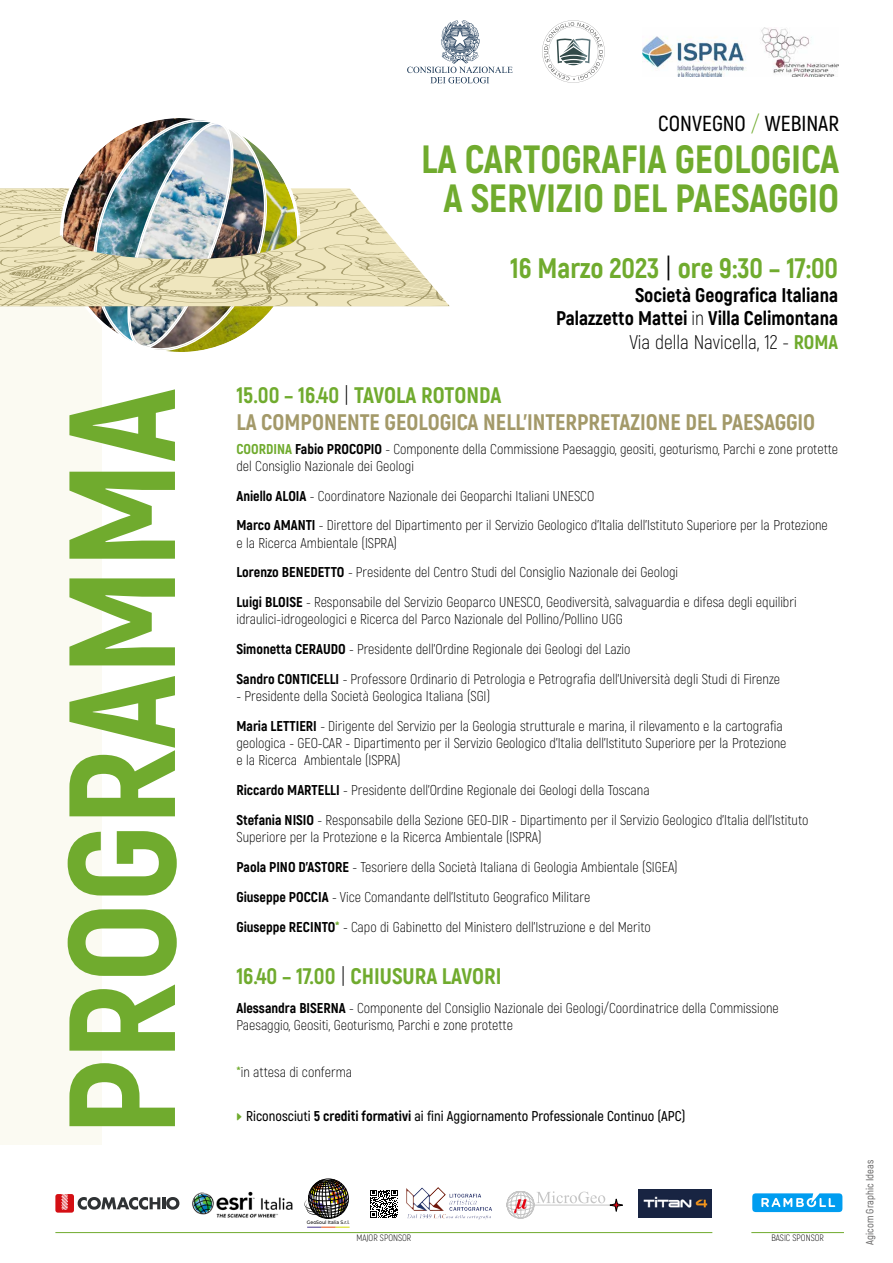
<style>
.page{position:relative;width:893px;height:1263px;background:#fff}
.page>*{position:absolute;margin:0;border:0;box-sizing:border-box;transform-origin:0 0}
.t1{font:800 150.75px "Akrobat";color:#70ab2e}
.t2{font:800 39.3px/38.7px "Akrobat";color:#70ab2e;text-align:center}
.t3{font:800 28.2px "Akrobat";color:#70ab2e}
.t4{font:800 22.5px/27px "Akrobat";color:#a39969}
.t5{font:800 22.5px "Akrobat";color:#70ab2e}
.t6{font:600 21.75px "Akrobat";color:#000}
.t7{font:800 19.8px/23.7px "Akrobat";color:#000;text-align:right}
.t8{font:300 14.25px/29.8px "Akrobat";color:#000}
.t9{font:600 14.25px "Akrobat";color:#000}
.t10{font:600 10.5px "Akrobat";color:#706f6f}
.t11{font:300 9.3px "Akrobat";color:#000}
.t12{font:500 4.95px "Montserrat";color:#000;scale:.94 1}
.s1{font-weight:300;color:#70ab2e}
.s2{font-weight:400;color:#000}
.s3{font-weight:300}
.s4{color:#70ab2e}
.s5{font-weight:300;color:#000}
.s6{font-weight:800;color:#70ab2e}
.s7{font-weight:800}
.s8{font-weight:700;color:#70ab2e}
</style>
<div class="page">
<div style="left:0;top:304px;width:102px;height:841px;background:#fbfaf2"></div>
<img style="left:192px;top:1191px;width:101px;height:27px">
<svg style="left:507px;top:1191px;width:116px;height:27px"></svg>
<hr style="left:55px;top:1232px;width:657px;height:1px;background:#70ab2e">
<svg style="left:55px;top:1194px;width:124px;height:18px"></svg>
<svg style="left:307px;top:1227px;width:43px;height:1px"></svg>
<svg style="left:304px;top:1179px;width:45px;height:40px"></svg>
<img style="left:638px;top:1189px;width:74px;height:28px">
<hr style="left:751px;top:1232px;width:93px;height:1px;background:#70ab2e">
<svg style="left:752px;top:1193px;width:90px;height:19px;background:#34b0f2"></svg>
<img style="left:406px;top:1187px;width:40px;height:24px">
<svg style="left:370px;top:1190px;width:28px;height:28px"></svg>
<svg style="left:407px;top:20px;width:106px;height:63px"></svg>
<svg style="left:542px;top:20px;width:63px;height:63px"></svg>
<img style="left:643px;top:27px;width:195px;height:49px">
<svg style="left:0;top:188px;width:450px;height:118px;fill:#efe6be"></svg>
<img style="left:47px;top:118px;width:268px;height:234px">
<h1 class="t1" style="left:26px;top:1136px;width:749px;rotate:-90deg">PROGRAMMA</h1>
<h3 class="t6" style="left:658px;top:110px;width:182px">CONVEGNO <span class="s1">/</span> WEBINAR</h3>
<h2 class="t2" style="left:421px;top:140px;width:419px">LA CARTOGRAFIA GEOLOGICA<br>A SERVIZIO DEL PAESAGGIO</h2>
<h3 class="t3" style="left:510px;top:250px;width:329px">16 Marzo 2023 <span class="s2">|</span> ore 9:30 – 17:00</h3>
<h3 class="t7" style="left:556px;top:283px;width:284px">Società Geografica Italiana<br>Palazzetto Mattei <span class="s3">in</span> Villa Celimontana<br><span class="s3">Via della Navicella, 12 -</span> <span class="s4">ROMA</span></h3>
<h3 class="t4" style="left:236px;top:382px;width:580px"><span class="s4">15.00 – 16.40</span> <span class="s5">|</span> <span class="s4">TAVOLA ROTONDA<br></span>LA COMPONENTE GEOLOGICA NELL’INTERPRETAZIONE DEL PAESAGGIO</h3>
<p class="t8" style="left:236px;top:440px;width:603px;line-height:17.1px"><span class="s6">COORDINA</span> <span class="s7">Fabio PROCOPIO</span> - Componente della Commissione Paesaggio, geositi, geoturismo, Parchi e zone protette del Consiglio Nazionale dei Geologi</p>
<p class="t8" style="left:236px;top:481px;width:593px"><span class="s7">Aniello ALOIA</span> - Coordinatore Nazionale dei Geoparchi Italiani UNESCO<br><span class="s7">Marco AMANTI</span> - Direttore del Dipartimento per il Servizio Geologico d’Italia dell’Istituto Superiore per la Protezione</p>
<p class="t8" style="left:236px;top:528px;width:562px">e la Ricerca Ambientale (ISPRA)<br><span class="s7">Lorenzo BENEDETTO</span> - Presidente del Centro Studi del Consiglio Nazionale dei Geologi<br><span class="s7">Luigi BLOISE</span> - Responsabile del Servizio Geoparco UNESCO, Geodiversità, salvaguardia e difesa degli equilibri</p>
<p class="t8" style="left:236px;top:604px;width:545px">idraulici-idrogeologici e Ricerca del Parco Nazionale del Pollino/Pollino UGG<br><span class="s7">Simonetta CERAUDO</span> - Presidente dell’Ordine Regionale dei Geologi del Lazio<br><span class="s7">Sandro CONTICELLI</span> - Professore Ordinario di Petrologia e Petrografia dell’Università degli Studi di Firenze</p>
<p class="t8" style="left:236px;top:681px;width:548px">- Presidente della Società Geologica Italiana (SGI)<br><span class="s7">Maria LETTIERI</span> - Dirigente del Servizio per la Geologia strutturale e marina, il rilevamento e la cartografia</p>
<p class="t8" style="left:236px;top:734px;width:552px;line-height:17.1px">geologica - GEO-CAR - Dipartimento per il Servizio Geologico d’Italia dell’Istituto Superiore per la Protezione e la Ricerca Ambientale (ISPRA)</p>
<p class="t8" style="left:236px;top:775px;width:574px"><span class="s7">Riccardo MARTELLI</span> - Presidente dell’Ordine Regionale dei Geologi della Toscana<br><span class="s7">Stefania NISIO</span> - Responsabile della Sezione GEO-DIR - Dipartimento per il Servizio Geologico d’Italia dell’Istituto</p>
<p class="t8" style="left:236px;top:822px;width:443px">Superiore per la Protezione e la Ricerca Ambientale (ISPRA)<br><span class="s7">Paola PINO D’ASTORE</span> - Tesoriere della Società Italiana di Geologia Ambientale (SIGEA)<br><span class="s7">Giuseppe POCCIA</span> - Vice Comandante dell’Istituto Geografico Militare<br><span class="s7">Giuseppe RECINTO</span><span class="s6">*</span> - Capo di Gabinetto del Ministero dell’Istruzione e del Merito</p>
<h3 class="t5" style="left:236px;top:962px;width:267px">16.40 – 17.00 <span class="s5">|</span> CHIUSURA LAVORI</h3>
<p class="t8" style="left:236px;top:999px;width:544px;line-height:17.1px"><span class="s7">Alessandra BISERNA</span> - Componente del Consiglio Nazionale dei Geologi/Coordinatrice della Commissione<br>Paesaggio, Geositi, Geoturismo, Parchi e zone protette</p>
<p class="t8" style="left:236px;top:1057px;width:117px"><span class="s8">*</span>in attesa di conferma</p>
<p class="t9" style="left:246px;top:1107px;width:441px">Riconosciuti <span class="s7">5 crediti formativi</span> ai fini Aggiornamento Professionale Continuo (APC)</p>
<p class="t12" style="left:307px;top:1219px;width:47px">GeoSoul Italia S.r.l.</p>
<p class="t11" style="left:356px;top:1232px;width:56px">MAJOR SPONSOR</p>
<p class="t11" style="left:771px;top:1232px;width:54px">BASIC SPONSOR</p>
<p class="t10" style="left:863px;top:1245px;width:86px;rotate:-90deg">Agicom Graphic Ideas</p>
</div>
